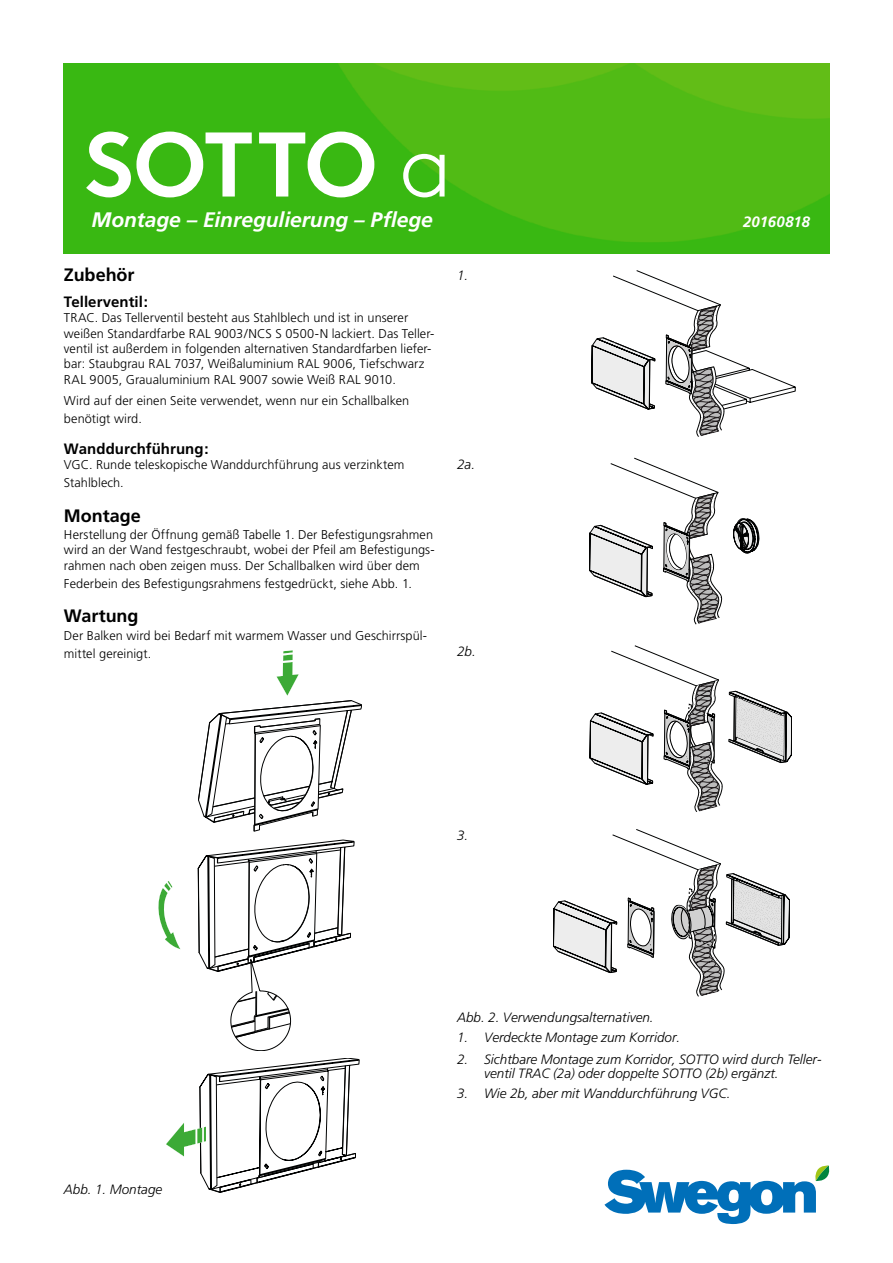
<style>
.page{position:relative;width:893px;height:1263px;background:#fff}
.page>*{position:absolute;margin:0;border:0;box-sizing:border-box;transform-origin:0 0}
.t1{font:700 91.5px "Swegon Brown";letter-spacing:-.015em;color:#fff}
.t2{font:italic 700 21px "Frutiger";letter-spacing:-.005em;color:#fff}
.t3{font:700 18px "Frutiger";letter-spacing:-.005em;color:#000}
.t4{font:700 15px "Frutiger";letter-spacing:.005em;color:#000}
.t5{font:italic 700 15px "Frutiger";letter-spacing:.005em;color:#fff}
.t6{font:italic 300 13.5px/13.5px "Frutiger";color:#000}
.t7{font:300 12.75px/15.3px "Frutiger";letter-spacing:.005em;color:#000}
.s1{font-weight:300}
</style>
<div class="page">
<svg style="left:604px;top:1165px;width:226px;height:59px"></svg>
<img style="left:64px;top:64px;width:765px;height:189px">
<svg style="left:591px;top:270px;width:205px;height:167px"></svg>
<svg style="left:589px;top:457px;width:170px;height:167px"></svg>
<svg style="left:589px;top:645px;width:203px;height:167px"></svg>
<svg style="left:553px;top:829px;width:237px;height:168px"></svg>
<svg style="left:198px;top:650px;width:164px;height:181px"></svg>
<svg style="left:198px;top:840px;width:156px;height:211px"></svg>
<svg style="left:158px;top:881px;width:23px;height:68px"></svg>
<svg style="left:166px;top:1058px;width:193px;height:134px"></svg>
<h1 class="t1" style="left:85px;top:90px;width:369px">SOTTO <span class="s1">a</span></h1>
<h2 class="t2" style="left:92px;top:207px;width:343px">Montage – Einregulierung – Pflege</h2>
<p class="t5" style="left:743px;top:213px;width:68px">20160818</p>
<h3 class="t3" style="left:64px;top:264px;width:72px">Zubehör</h3>
<p class="t4" style="left:64px;top:293px;width:85px">Tellerventil:</p>
<p class="t7" style="left:64px;top:310px;width:372px">TRAC. Das Tellerventil besteht aus Stahlblech und ist in unserer weißen Standardfarbe RAL 9003/NCS S 0500-N lackiert. Das Teller&shy;ventil ist außerdem in folgenden alternativen Standardfarben liefer&shy;bar: Staubgrau RAL 7037, Weißaluminium RAL 9006, Tiefschwarz RAL 9005, Graualuminium RAL 9007 sowie Weiß RAL 9010.</p>
<p class="t7" style="left:64px;top:392px;width:347px;line-height:18px">Wird auf der einen Seite verwendet, wenn nur ein Schallbalken benötigt wird.</p>
<p class="t4" style="left:64px;top:440px;width:146px">Wanddurchführung:</p>
<p class="t7" style="left:64px;top:456px;width:342px;line-height:18px">VGC. Runde teleskopische Wanddurchführung aus verzinktem<br>Stahlblech.</p>
<h3 class="t3" style="left:64px;top:505px;width:78px">Montage</h3>
<p class="t7" style="left:64px;top:527px;width:372px;text-align:justify">Herstellung der Öffnung gemäß Tabelle 1. Der Befestigungsrahmen wird an der Wand festgeschraubt, wobei der Pfeil am Befestigungs&shy;rahmen nach oben zeigen muss. Der Schallbalken wird über dem</p>
<p class="t7" style="left:64px;top:576px;width:350px">Federbein des Befestigungsrahmens festgedrückt, siehe Abb. 1.</p>
<h3 class="t3" style="left:64px;top:605px;width:76px">Wartung</h3>
<p class="t7" style="left:64px;top:626px;width:365px;line-height:18px">Der Balken wird bei Bedarf mit warmem Wasser und Geschirrspül&shy;mittel gereinigt.</p>
<p class="t6" style="left:457px;top:268px;width:13px">1.</p>
<p class="t6" style="left:457px;top:458px;width:20px">2a.</p>
<p class="t6" style="left:457px;top:644px;width:20px">2b.</p>
<p class="t6" style="left:457px;top:828px;width:13px">3.</p>
<p class="t6" style="left:64px;top:1182px;width:100px">Abb. 1. Montage</p>
<p class="t6" style="left:457px;top:1010px;width:198px">Abb. 2. Verwendungsalternativen.</p>
<p class="t6" style="left:457px;top:1031px;width:225px">1. Verdeckte Montage zum Korridor.</p>
<p class="t6" style="left:484px;top:1053px;width:339px;text-indent:-27px">2. Sichtbare Montage zum Korridor, SOTTO wird durch Teller&shy;ventil TRAC (2a) oder doppelte SOTTO (2b) ergänzt.</p>
<p class="t6" style="left:457px;top:1087px;width:275px">3. Wie 2b, aber mit Wanddurchführung VGC.</p>
</div>
